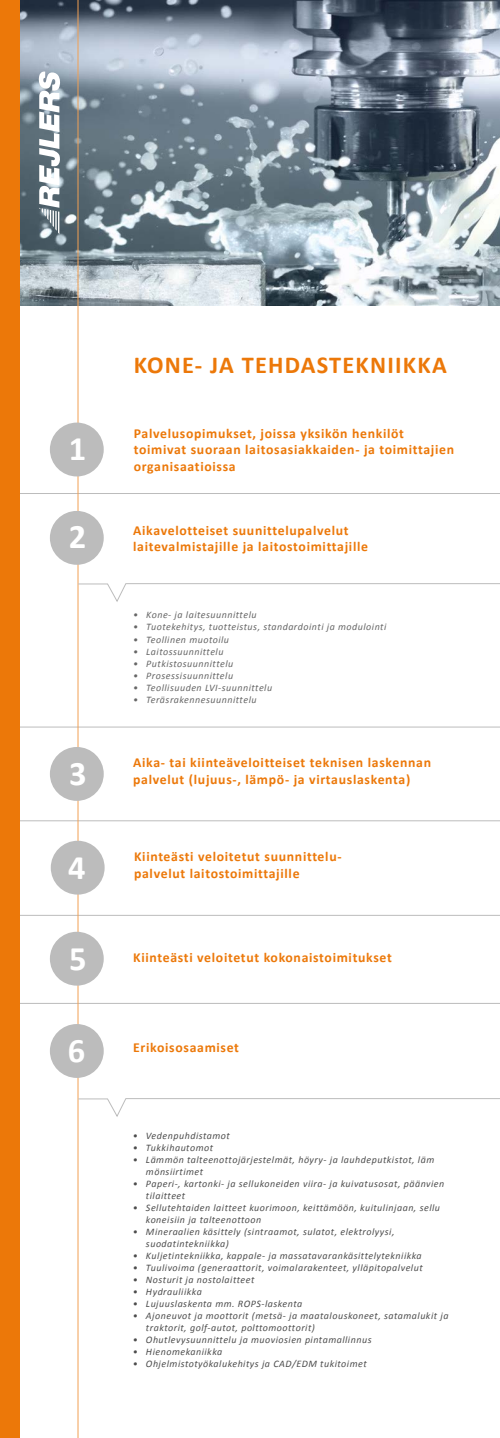
<style>
.page{position:relative;width:500px;height:1438px;background:#fff}
.page>*{position:absolute;margin:0;border:0;box-sizing:border-box;transform-origin:0 0}
.t1{font:700 34.5px "Calibri";color:#fff}
.t2{font:700 24.38px "Calibri";letter-spacing:.05em;color:#ec7809}
.t3{font:700 13.75px/16.5px "Calibri";letter-spacing:.05em;color:#ec7809}
.t4{font:italic 10px/12px "Calibri";letter-spacing:.05em;color:#4d4d4d}
.t5{font:italic 10px "Calibri";letter-spacing:.05em;color:#666}
</style>
<div class="page">
<hr style="left:0;top:820px;width:500px;height:1px;background:#bcbcbc">
<hr style="left:0;top:727px;width:500px;height:1px;background:#bcbcbc">
<hr style="left:0;top:915px;width:500px;height:1px;background:#bcbcbc">
<hr style="left:0;top:1003px;width:500px;height:1px;background:#bcbcbc">
<hr style="left:0;top:493px;width:500px;height:1px;background:#bcbcbc">
<img style="left:20px;top:0;width:480px;height:305px">
<hr style="left:78px;top:0;width:1px;height:1438px;background:#f2a053">
<div style="left:51px;top:840px;width:54px;height:54px;background:#bcbcbc;border-radius:50%"></div>
<div style="left:50px;top:1024px;width:54px;height:54px;background:#bcbcbc;border-radius:50%"></div>
<div style="left:50px;top:931px;width:54px;height:54px;background:#bcbcbc;border-radius:50%"></div>
<svg style="left:78px;top:1098px;width:422px;height:19px"></svg>
<svg style="left:78px;top:583px;width:422px;height:19px"></svg>
<svg style="left:39px;top:72px;width:21px;height:162px"></svg>
<div style="left:50px;top:511px;width:54px;height:54px;background:#bcbcbc;border-radius:50%"></div>
<div style="left:50px;top:422px;width:54px;height:54px;background:#bcbcbc;border-radius:50%"></div>
<div style="left:50px;top:747px;width:54px;height:54px;background:#bcbcbc;border-radius:50%"></div>
<div style="left:0;top:0;width:20px;height:1438px;background:#ec7809"></div>
<h2 class="t2" style="left:134px;top:350px;width:315px">KONE- JA TEHDASTEKNIIKKA</h2>
<h1 class="t1" style="left:69px;top:427px;width:19px">1</h1>
<h3 class="t3" style="left:134px;top:424px;width:322px">Palvelusopimukset, joissa yksikön henkilöt toimivat suoraan laitosasiakkaiden- ja toimittajien organisaatioissa</h3>
<h1 class="t1" style="left:69px;top:515px;width:19px">2</h1>
<h3 class="t3" style="left:133px;top:521px;width:236px">Aikavelotteiset suunittelupalvelut laitevalmistajille ja laitostoimittajille</h3>
<p class="t5" style="left:133px;top:609px;width:125px">• Kone- ja laitesuunnittelu</p>
<p class="t5" style="left:133px;top:621px;width:255px">• Tuotekehitys, tuotteistus, standardointi ja modulointi</p>
<p class="t5" style="left:133px;top:633px;width:97px">• Teollinen muotoilu</p>
<p class="t5" style="left:133px;top:645px;width:92px">• Laitossuunnittelu</p>
<p class="t5" style="left:133px;top:657px;width:102px">• Putkistosuunnittelu</p>
<p class="t5" style="left:133px;top:669px;width:101px">• Prosessisuunnittelu</p>
<p class="t5" style="left:133px;top:681px;width:141px">• Teollisuuden LVI-suunnittelu</p>
<p class="t5" style="left:133px;top:693px;width:125px">• Teräsrakennesuunnittelu</p>
<h1 class="t1" style="left:69px;top:752px;width:19px">3</h1>
<h3 class="t3" style="left:133px;top:753px;width:299px">Aika- tai kiinteäveloitteiset teknisen laskennan palvelut (lujuus-, lämpö- ja virtauslaskenta)</h3>
<h1 class="t1" style="left:68px;top:846px;width:19px">4</h1>
<h3 class="t3" style="left:134px;top:848px;width:209px">Kiinteästi veloitetut suunnittelu&shy;palvelut laitostoimittajille</h3>
<h1 class="t1" style="left:69px;top:937px;width:19px">5</h1>
<h3 class="t3" style="left:133px;top:948px;width:260px">Kiinteästi veloitetut kokonaistoimitukset</h3>
<h1 class="t1" style="left:68px;top:1029px;width:19px">6</h1>
<h3 class="t3" style="left:133px;top:1038px;width:107px">Erikoisosaamiset</h3>
<p class="t4" style="left:133px;top:1129px;width:98px">• Vedenpuhdistamot</p>
<p class="t4" style="left:133px;top:1141px;width:82px">• Tukkihautomot</p>
<p class="t4" style="left:146px;top:1153px;width:290px;text-indent:-13px">• Lämmön talteenottojärjestelmät, höyry- ja lauhdeputkistot, läm mönsiirtimet</p>
<p class="t4" style="left:146px;top:1177px;width:300px;text-indent:-13px">• Paperi-, kartonki- ja sellukoneiden viira- ja kuivatusosat, päänvien tilaitteet</p>
<p class="t4" style="left:146px;top:1201px;width:296px;text-indent:-13px">• Sellutehtaiden laitteet kuorimoon, keittämöön, kuitulinjaan, sellu koneisiin ja talteenottoon</p>
<p class="t4" style="left:146px;top:1225px;width:250px;text-indent:-13px">• Mineraalien käsittely (sintraamot, sulatot, elektrolyysi, suodatintekniikka)</p>
<p class="t4" style="left:133px;top:1249px;width:290px">• Kuljetintekniikka, kappale- ja massatavarankäsittelytekniikka</p>
<p class="t4" style="left:133px;top:1261px;width:291px">• Tuulivoima (generaattorit, voimalarakenteet, ylläpitopalvelut</p>
<p class="t4" style="left:133px;top:1273px;width:123px">• Nosturit ja nostolaitteet</p>
<p class="t4" style="left:133px;top:1285px;width:70px">• Hydrauliikka</p>
<p class="t4" style="left:133px;top:1297px;width:171px">• Lujuuslaskenta mm. ROPS-laskenta</p>
<p class="t4" style="left:146px;top:1309px;width:304px;text-indent:-13px">• Ajoneuvot ja moottorit (metsä- ja maatalouskoneet, satamalukit ja traktorit, golf-autot, polttomoottorit)</p>
<p class="t4" style="left:133px;top:1333px;width:240px">• Ohutlevysuunnittelu ja muoviosien pintamallinnus</p>
<p class="t4" style="left:133px;top:1345px;width:91px">• Hienomekaniikka</p>
<p class="t4" style="left:133px;top:1357px;width:235px">• Ohjelmistotyökalukehitys ja CAD/EDM tukitoimet</p>
</div>
